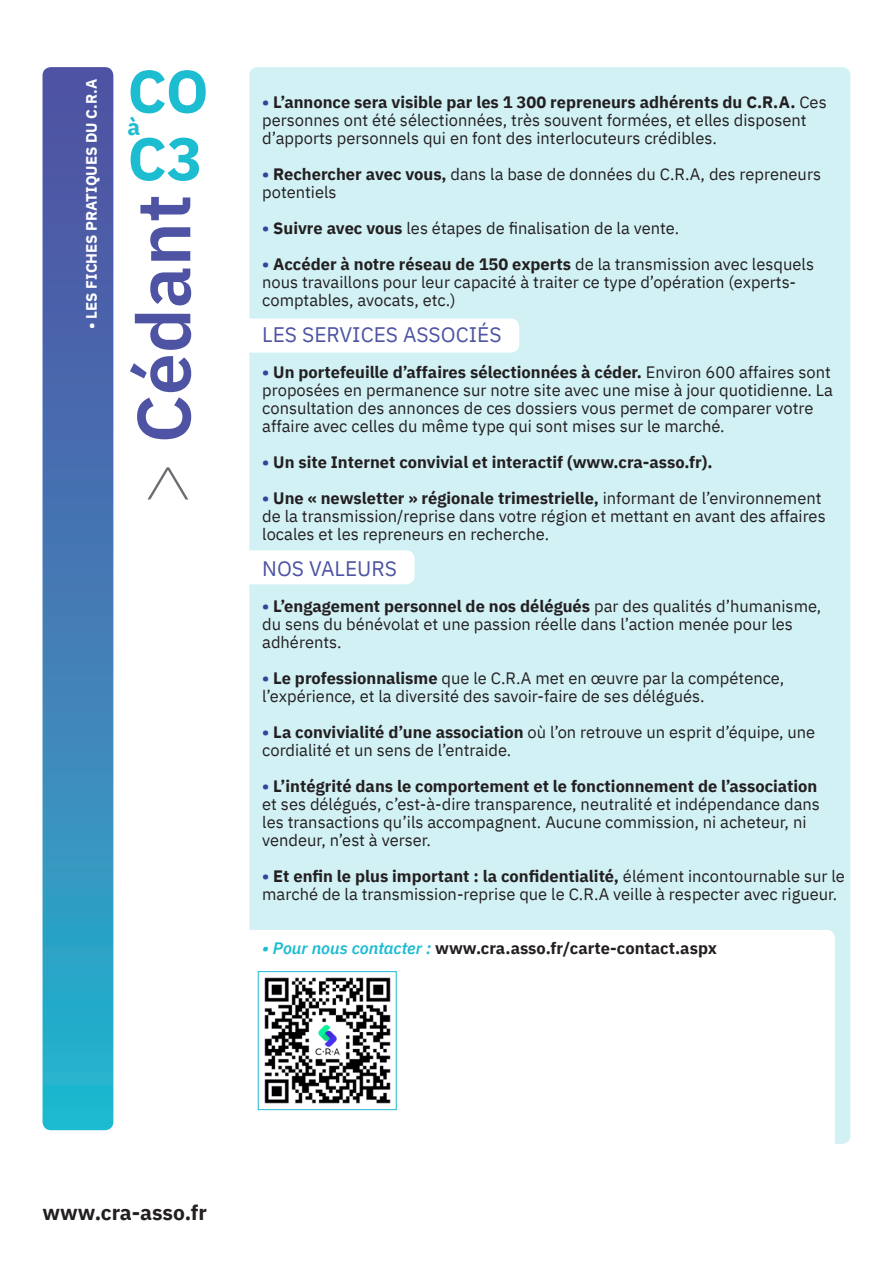
<style>
.page{position:relative;width:893px;height:1263px;background:#fff}
.page>*{position:absolute;margin:0;border:0;box-sizing:border-box;transform-origin:0 0}
.t1{font:600 75px "IBM Plex Sans";color:#4e54a3}
.t2{font:700 60px "IBM Plex Sans";color:#1cbcd1}
.t3{font:700 22.5px "IBM Plex Sans";color:#1cbcd1}
.t4{font:21px "IBM Plex Sans";color:#4e54a3}
.t5{font:700 21px "IBM Plex Sans";color:#231f20}
.t6{font:16.5px/18px "IBM Plex Sans";color:#231f20}
.t7{font:700 16.5px "IBM Plex Sans";color:#231f20}
.t8{font:700 15px "IBM Plex Sans";color:#fff}
.s1{font-weight:200;color:#6c6d70}
.s2{font-weight:700;color:#34449c}
.s3{font-weight:700}
.s4{color:#34449c}
.s5{font-weight:600;font-style:italic;color:#1cbcd1}
</style>
<div class="page">
<div style="left:249px;top:67px;width:601px;height:1077px;background:#d2f1f5;border-radius:9px"></div>
<div style="left:230px;top:319px;width:289px;height:34px;background:#fff;border-radius:9px"></div>
<div style="left:230px;top:550px;width:185px;height:34px;background:#fff;border-radius:9px"></div>
<div style="left:43px;top:67px;width:70px;height:1063px;background:linear-gradient(to bottom,#574a9f,#26b3cd);border-radius:9px"></div>
<div style="left:230px;top:930px;width:605px;height:261px;background:#fff;border-radius:9px"></div>
<img style="left:264px;top:977px;width:127px;height:127px">
<div style="left:258px;top:971px;width:138px;height:139px;border:1px solid #1cbcd1"></div>
<p class="t8" style="left:79px;top:329px;width:251px;rotate:-90deg">• LES FICHES PRATIQUES DU C.R.A</p>
<h2 class="t2" style="left:128px;top:44px;width:83px">CO</h2>
<h3 class="t3" style="left:128px;top:109px;width:14px">à</h3>
<h2 class="t2" style="left:128px;top:111px;width:77px">C3</h2>
<h1 class="t1" style="left:105px;top:506px;width:313px;rotate:-90deg"><span class="s1">&gt;</span> Cédant</h1>
<p class="t6" style="left:262px;top:92px;width:566px"><span class="s2">•</span> <span class="s3">L’annonce sera visible par les 1 300 repreneurs adhérents du C.R.A.</span> Ces personnes ont été sélectionnées, très souvent formées, et elles disposent d’apports personnels qui en font des interlocuteurs crédibles.</p>
<p class="t6" style="left:262px;top:164px;width:560px"><span class="s2">•</span> <span class="s3">Rechercher avec vous,</span> dans la base de données du C.R.A, des repreneurs potentiels</p>
<p class="t6" style="left:262px;top:218px;width:418px"><span class="s2">•</span> <span class="s3">Suivre avec vous</span> les étapes de finalisation de la vente.</p>
<p class="t6" style="left:262px;top:254px;width:553px"><span class="s2">•</span> <span class="s3">Accéder à notre réseau de 150 experts</span> de la transmission avec lesquels nous travaillons pour leur capacité à traiter ce type d’opération (experts&shy;comptables, avocats, etc.)</p>
<p class="t4" style="left:262px;top:319px;width:241px">LES SERVICES ASSOCIÉS</p>
<p class="t6" style="left:262px;top:362px;width:572px"><span class="s2">•</span> <span class="s3">Un portefeuille d’affaires sélectionnées à céder.</span> Environ 600 affaires sont proposées en permanence sur notre site avec une mise à jour quotidienne. La consultation des annonces de ces dossiers vous permet de comparer votre affaire avec celles du même type qui sont mises sur le marché.</p>
<p class="t7" style="left:262px;top:449px;width:452px"><span class="s4">•</span> Un site Internet convivial et interactif (www.cra-asso.fr).</p>
<p class="t6" style="left:262px;top:488px;width:565px"><span class="s2">•</span> <span class="s3">Une « newsletter » régionale trimestrielle,</span> informant de l’environnement de la transmission/reprise dans votre région et mettant en avant des affaires locales et les repreneurs en recherche.</p>
<p class="t4" style="left:262px;top:553px;width:136px">NOS VALEURS</p>
<p class="t6" style="left:262px;top:596px;width:561px"><span class="s2">•</span> <span class="s3">L’engagement personnel de nos délégués</span> par des qualités d’humanisme, du sens du bénévolat et une passion réelle dans l’action menée pour les adhérents.</p>
<p class="t6" style="left:262px;top:668px;width:523px"><span class="s2">•</span> <span class="s3">Le professionnalisme</span> que le C.R.A met en œuvre par la compétence, l’expérience, et la diversité des savoir-faire de ses délégués.</p>
<p class="t6" style="left:262px;top:722px;width:555px"><span class="s2">•</span> <span class="s3">La convivialité d’une association</span> où l’on retrouve un esprit d’équipe, une cordialité et un sens de l’entraide.</p>
<p class="t6" style="left:262px;top:776px;width:559px"><span class="s2">•</span> <span class="s3">L’intégrité dans le comportement et le fonctionnement de l’association </span>et ses délégués, c’est-à-dire transparence, neutralité et indépendance dans les transactions qu’ils accompagnent. Aucune commission, ni acheteur, ni vendeur, n’est à verser.</p>
<p class="t6" style="left:262px;top:866px;width:584px"><span class="s2">•</span> <span class="s3">Et enfin le plus important : la confidentialité,</span> élément incontournable sur le marché de la transmission-reprise que le C.R.A veille à respecter avec rigueur.</p>
<p class="t7" style="left:262px;top:935px;width:456px"><span class="s5">• Pour nous contacter :</span> www.cra.asso.fr/carte-contact.aspx</p>
<p class="t5" style="left:43px;top:1196px;width:166px">www.cra-asso.fr</p>
</div>
